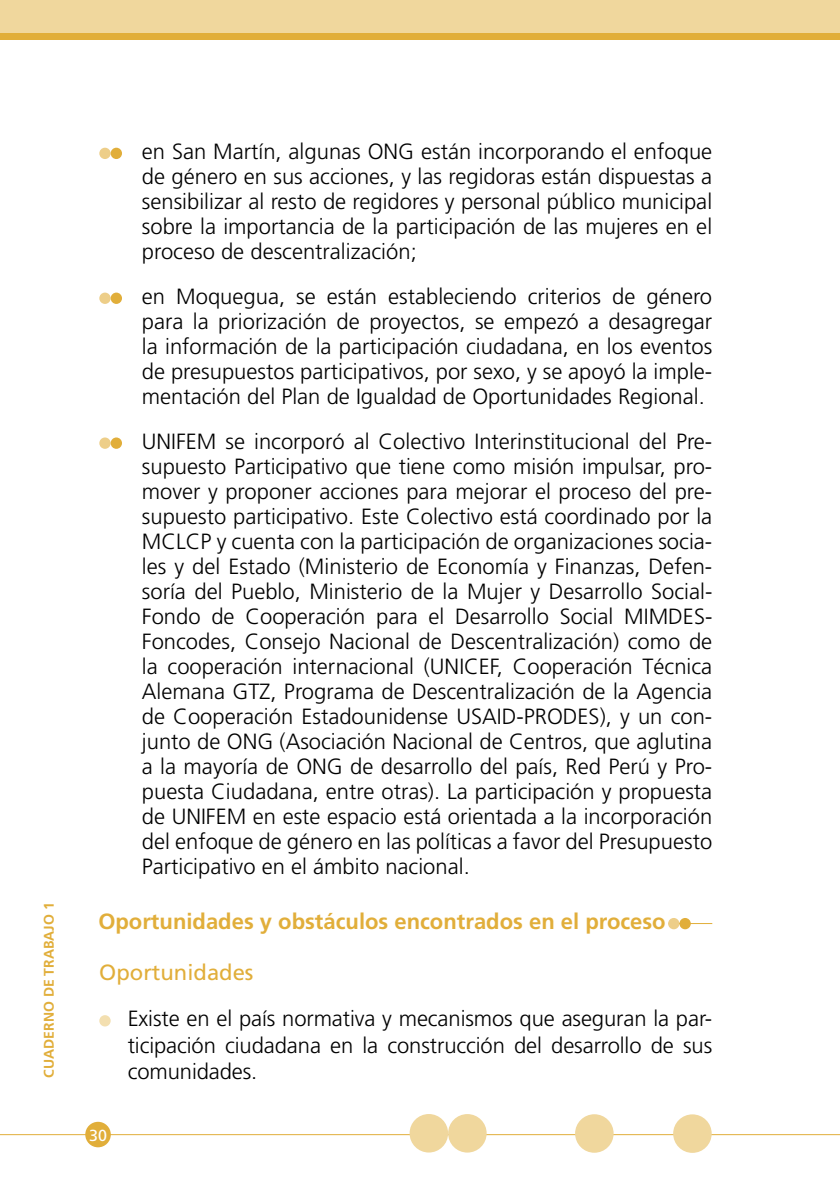
<style>
.page{position:relative;width:840px;height:1191px;background:#fff}
.page>*{position:absolute;margin:0;border:0;box-sizing:border-box;transform-origin:0 0}
.subboliches{font:300 22px/25px "Frutiger";color:#000;text-align:justify}
.boliches{font:300 22px/26.4px "Frutiger";letter-spacing:-.005em;color:#000;text-align:justify}
.Texto_normal{font:700 22px "Frutiger";color:#e1ae3a}
.colorroman{font:22px "Frutiger";color:#e1ae3a}
.t1{font:16px "Frutiger";color:#fff}
.t2{font:700 14px "Frutiger";color:#e1ae3a}
</style>
<div class="page">
<div style="left:0;top:0;width:839px;height:40px;background:#f0d79d"></div>
<div style="left:0;top:33px;width:839px;height:7px;background:#e1ae3a"></div>
<hr style="left:0;top:1134px;width:839px;height:1px;background:#e1ae3a">
<div style="left:85px;top:1121px;width:26px;height:26px;background:#e1ae3a;border-radius:50%"></div>
<div style="left:409px;top:1114px;width:39px;height:38px;background:#f0d79d;border-radius:50%"></div>
<div style="left:448px;top:1114px;width:38px;height:38px;background:#f0d79d;border-radius:50%"></div>
<div style="left:574px;top:1114px;width:39px;height:38px;background:#f0d79d;border-radius:50%"></div>
<div style="left:672px;top:1114px;width:39px;height:38px;background:#f0d79d;border-radius:50%"></div>
<hr style="left:839px;top:0;width:1px;height:40px;background:#f0d79d">
<div style="left:99px;top:148px;width:12px;height:11px;background:#edce89;border-radius:50%"></div>
<div style="left:111px;top:148px;width:11px;height:11px;background:#e1ae3a;border-radius:50%"></div>
<div style="left:99px;top:292px;width:12px;height:12px;background:#edce89;border-radius:50%"></div>
<div style="left:111px;top:292px;width:11px;height:12px;background:#e1ae3a;border-radius:50%"></div>
<div style="left:99px;top:437px;width:12px;height:12px;background:#edce89;border-radius:50%"></div>
<div style="left:111px;top:437px;width:11px;height:12px;background:#e1ae3a;border-radius:50%"></div>
<div style="left:99px;top:1015px;width:12px;height:11px;background:#f3dfb0;border-radius:50%"></div>
<hr style="left:668px;top:923px;width:43px;height:1px;background:#e1ae3a">
<div style="left:667px;top:918px;width:12px;height:11px;background:#edce89;border-radius:50%"></div>
<div style="left:679px;top:918px;width:11px;height:11px;background:#e1ae3a;border-radius:50%"></div>
<p class="t2" style="left:41px;top:1077px;width:177px;rotate:-90deg">CUADERNO DE TRABAJO 1</p>
<p class="subboliches" style="left:142px;top:139px;width:571px">en San Martín, algunas ONG están incorporando el enfoque de género en sus acciones, y las regidoras están dispuestas a sensibilizar al resto de regidores y personal público municipal sobre la importancia de la participación de las mujeres en el proceso de descentralización;</p>
<p class="subboliches" style="left:142px;top:284px;width:571px">en Moquegua, se están estableciendo criterios de género para la priorización de proyectos, se empezó a desagregar la información de la participación ciudadana, en los eventos de presupuestos participativos, por sexo, y se apoyó la imple&shy;mentación del Plan de Igualdad de Oportunidades Regional.</p>
<p class="subboliches" style="left:142px;top:429px;width:571px">UNIFEM se incorporó al Colectivo Interinstitucional del Pre&shy;supuesto Participativo que tiene como misión impulsar, pro&shy;mover y proponer acciones para mejorar el proceso del pre&shy;supuesto participativo. Este Colectivo está coordinado por la MCLCP y cuenta con la participación de organizaciones socia&shy;les y del Estado (Ministerio de Economía y Finanzas, Defen&shy;soría del Pueblo, Ministerio de la Mujer y Desarrollo Social-Fondo de Cooperación para el Desarrollo Social MIMDES-Foncodes, Consejo Nacional de Descentralización) como de la cooperación internacional (UNICEF, Cooperación Técnica Alemana GTZ, Programa de Descentralización de la Agencia de Cooperación Estadounidense USAID-PRODES), y un con&shy;junto de ONG (Asociación Nacional de Centros, que aglutina a la mayoría de ONG de desarrollo del país, Red Perú y Pro&shy;puesta Ciudadana, entre otras). La participación y propuesta de UNIFEM en este espacio está orientada a la incorporación del enfoque de género en las políticas a favor del Presupuesto Participativo en el ámbito nacional.</p>
<p class="Texto_normal" style="left:98px;top:908px;width:568px">Oportunidades y obstáculos encontrados en el proceso</p>
<p class="colorroman" style="left:99px;top:959px;width:156px">Oportunidades</p>
<p class="boliches" style="left:128px;top:1005px;width:585px">Existe en el país normativa y mecanismos que aseguran la par&shy;ticipación ciudadana en la construcción del desarrollo de sus comunidades.</p>
<p class="t1" style="left:89px;top:1125px;width:19px">30</p>
</div>
